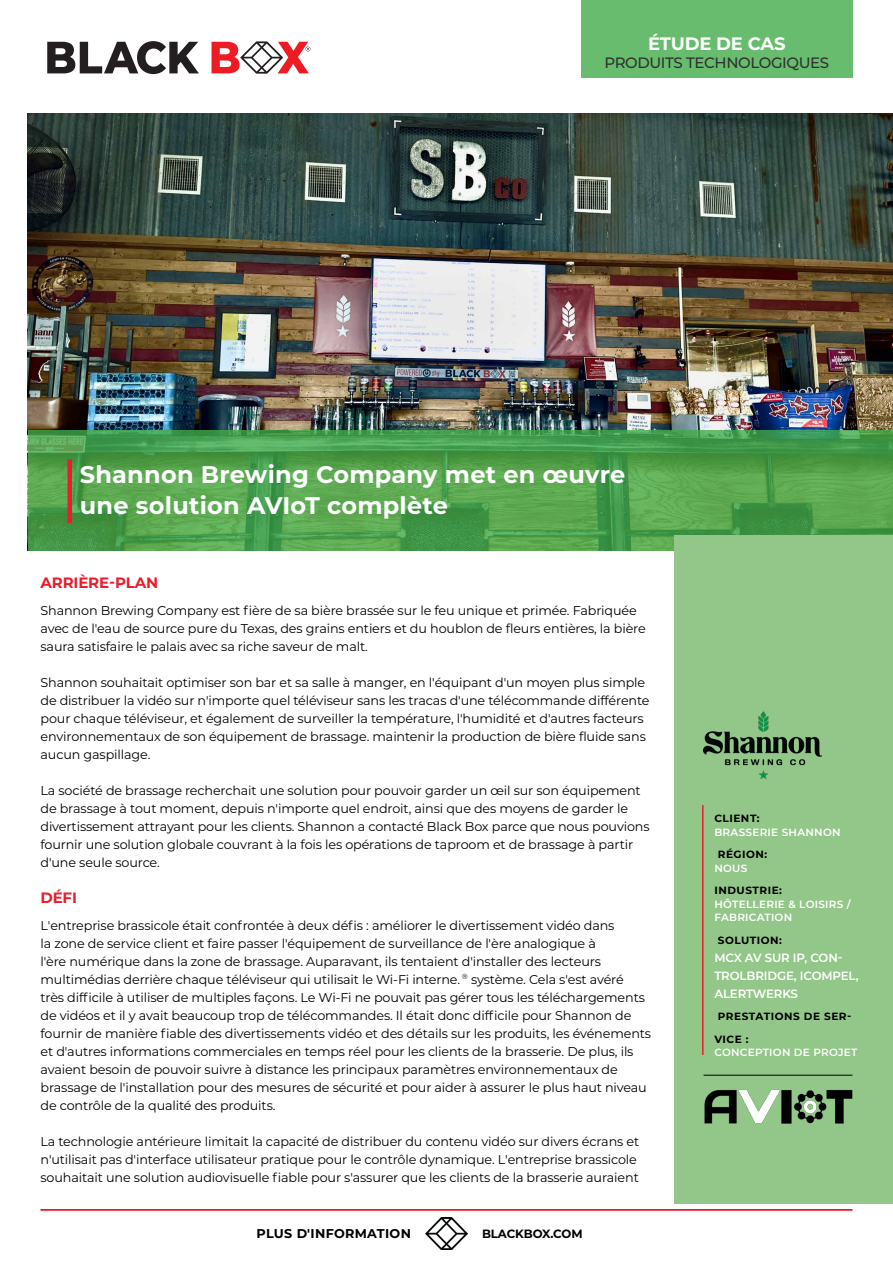
<style>
.page{position:relative;width:893px;height:1263px;background:#fff}
.page>*{position:absolute;margin:0;border:0;box-sizing:border-box;transform-origin:0 0}
.t1{font:700 24px/31.5px "Montserrat";letter-spacing:.01em;color:#fff}
.t2{font:700 18px "Montserrat";letter-spacing:-.01em;color:#fff}
.t3{font:500 15px "Montserrat";letter-spacing:-.025em;color:#303030}
.t4{font:700 15px "Montserrat";letter-spacing:-.01em;color:#e91d2d}
.t5{font:12.75px/18px "Montserrat";letter-spacing:-.01em;color:#000}
.t6{font:700 12.75px "Montserrat";letter-spacing:.025em;color:#000}
.t7{font:600 12px/18px "Montserrat";letter-spacing:-.01em;color:#fff}
.t8{font:700 12px "Montserrat";letter-spacing:-.01em;color:#000}
.t9{font:600 10.5px/13.5px "Montserrat";letter-spacing:.025em;color:#fff}
.t10{font:700 10.5px/22.5px "Montserrat";letter-spacing:.05em;color:#000}
</style>
<div class="page">
<img style="left:426px;top:1218px;width:41px;height:31px">
<hr style="left:40px;top:1209px;width:812px;height:2px;background:#e91d2d">
<img style="left:28px;top:113px;width:865px;height:317px">
<svg style="left:28px;top:430px;width:865px;height:120px;background:#50a14d"></svg>
<div style="left:674px;top:535px;width:219px;height:669px;background:#93c789"></div>
<hr style="left:702px;top:805px;width:1px;height:250px;background:#e91d2d">
<div style="left:581px;top:0;width:271px;height:78px;background:#67bd6d"></div>
<svg style="left:47px;top:41px;width:152px;height:33px"></svg>
<svg style="left:212px;top:41px;width:98px;height:33px"></svg>
<hr style="left:68px;top:459px;width:4px;height:64px;background:#e91d2d">
<img style="left:703px;top:711px;width:118px;height:68px">
<img style="left:704px;top:1090px;width:149px;height:34px">
<hr style="left:703px;top:1075px;width:149px;height:1px;background:#000">
<h2 class="t2" style="left:648px;top:31px;width:139px">ÉTUDE DE CAS</h2>
<p class="t3" style="left:604px;top:53px;width:226px">PRODUITS TECHNOLOGIQUES</p>
<h1 class="t1" style="left:80px;top:457px;width:547px">Shannon Brewing Company met en œuvre une solution AVIoT complète</h1>
<p class="t4" style="left:40px;top:571px;width:119px">ARRIÈRE-PLAN</p>
<p class="t5" style="left:40px;top:601px;width:607px">Shannon Brewing Company est fière de sa bière brassée sur le feu unique et primée. Fabriquée avec de l'eau de source pure du Texas, des grains entiers et du houblon de fleurs entières, la bière saura satisfaire le palais avec sa riche saveur de malt.</p>
<p class="t5" style="left:40px;top:673px;width:611px">Shannon souhaitait optimiser son bar et sa salle à manger, en l'équipant d'un moyen plus simple de distribuer la vidéo sur n'importe quel téléviseur sans les tracas d'une télécommande différente pour chaque téléviseur, et également de surveiller la température, l'humidité et d'autres facteurs environnementaux de son équipement de brassage. maintenir la production de bière fluide sans aucun gaspillage.</p>
<p class="t5" style="left:40px;top:781px;width:611px">La société de brassage recherchait une solution pour pouvoir garder un œil sur son équipement de brassage à tout moment, depuis n'importe quel endroit, ainsi que des moyens de garder le divertissement attrayant pour les clients. Shannon a contacté Black Box parce que nous pouvions fournir une solution globale couvrant à la fois les opérations de taproom et de brassage à partir d'une seule source.</p>
<p class="t4" style="left:40px;top:886px;width:38px">DÉFI</p>
<p class="t5" style="left:40px;top:916px;width:612px">L'entreprise brassicole était confrontée à deux défis : améliorer le divertissement vidéo dans<br>la zone de service client et faire passer l'équipement de surveillance de l'ère analogique à<br>l'ère numérique dans la zone de brassage. Auparavant, ils tentaient d'installer des lecteurs multimédias derrière chaque téléviseur qui utilisait le Wi-Fi interne. <sup>®</sup> système. Cela s'est avéré<br>très difficile à utiliser de multiples façons. Le Wi-Fi ne pouvait pas gérer tous les téléchargements de vidéos et il y avait beaucoup trop de télécommandes. Il était donc difficile pour Shannon de fournir de manière fiable des divertissements vidéo et des détails sur les produits, les événements et d'autres informations commerciales en temps réel pour les clients de la brasserie. De plus, ils avaient besoin de pouvoir suivre à distance les principaux paramètres environnementaux de brassage de l'installation pour des mesures de sécurité et pour aider à assurer le plus haut niveau de contrôle de la qualité des produits.</p>
<p class="t5" style="left:41px;top:1132px;width:600px">La technologie antérieure limitait la capacité de distribuer du contenu vidéo sur divers écrans et n'utilisait pas d'interface utilisateur pratique pour le contrôle dynamique. L'entreprise brassicole souhaitait une solution audiovisuelle fiable pour s'assurer que les clients de la brasserie auraient</p>
<p class="t6" style="left:256px;top:1224px;width:156px">PLUS D'INFORMATION</p>
<p class="t8" style="left:482px;top:1225px;width:102px">BLACKBOX.COM</p>
<p class="t10" style="left:714px;top:806px;width:47px">CLIENT:</p>
<p class="t9" style="left:714px;top:824px;width:128px">BRASSERIE SHANNON</p>
<p class="t10" style="left:718px;top:842px;width:51px">RÉGION:</p>
<p class="t9" style="left:714px;top:861px;width:35px">NOUS</p>
<p class="t10" style="left:714px;top:878px;width:69px">INDUSTRIE:</p>
<p class="t9" style="left:714px;top:897px;width:138px">HÔTELLERIE &amp; LOISIRS /<br>FABRICATION</p>
<p class="t10" style="left:718px;top:928px;width:66px">SOLUTION:</p>
<p class="t7" style="left:714px;top:948px;width:146px">MCX AV SUR IP, CON-<br>TROLBRIDGE, ICOMPEL,<br>ALERTWERKS</p>
<p class="t10" style="left:714px;top:1004px;width:139px;text-indent:3px">PRESTATIONS DE SER-<br>VICE :</p>
<p class="t9" style="left:714px;top:1045px;width:145px">CONCEPTION DE PROJET</p>
</div>
